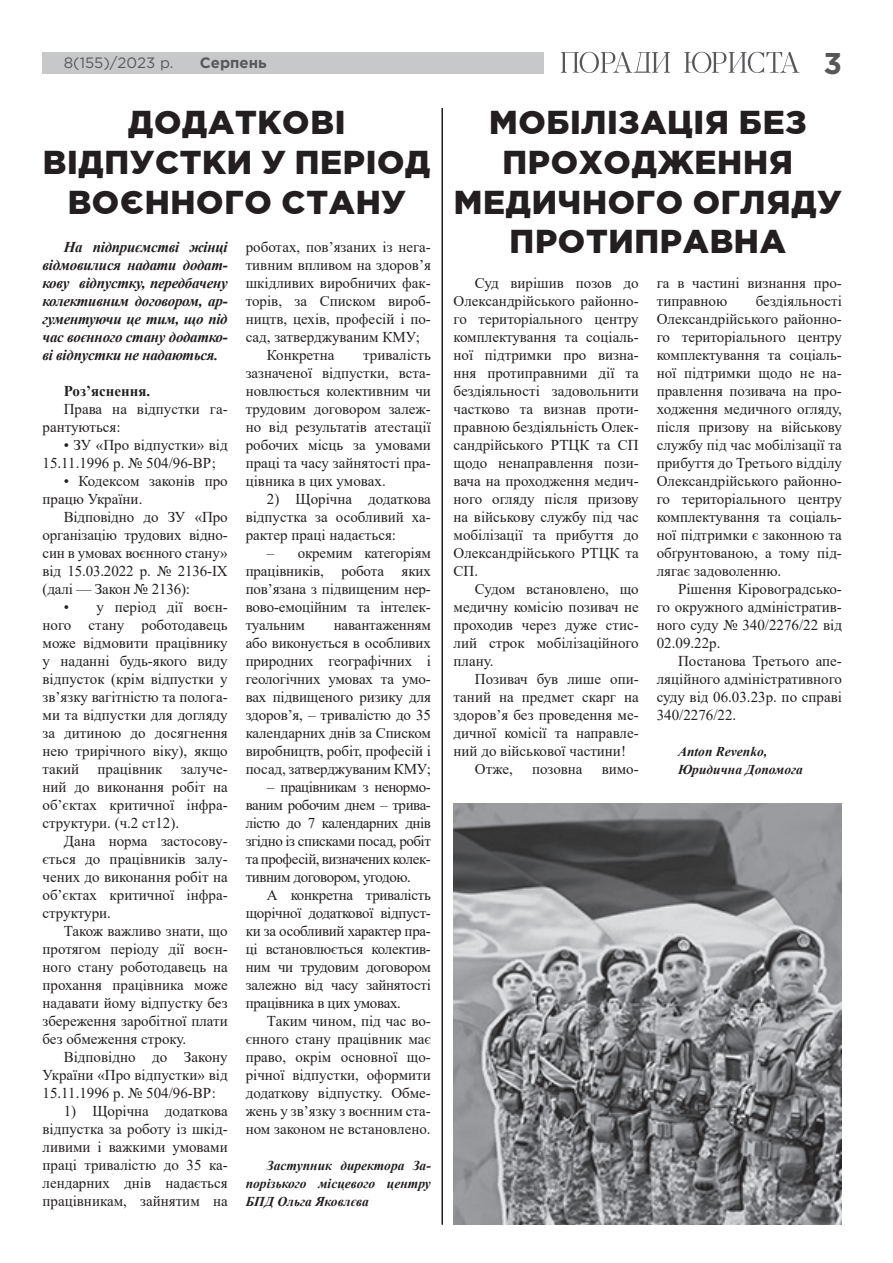
<style>
.page{position:relative;width:893px;height:1263px;background:#fff}
.page>*{position:absolute;margin:0;border:0;box-sizing:border-box;transform-origin:0 0}
.t1{font:900 33px/39.6px "Gotham Pro";letter-spacing:.02em;color:#231f20;text-align:center}
.t2{font:700 30px "Gotham Pro";color:#57585a}
.t3{font:15px/18px "Times New Roman";color:#231f20;text-align:justify}
.t4{font:italic 700 15px/18px "Times New Roman";letter-spacing:-.02em;color:#231f20;text-align:justify}
.t5{font:15px "Gotham Pro";color:#57585a}
.t6{font:700 15px "Times New Roman";color:#231f20}
.t7{font:700 15px "Gotham Pro";color:#57585a}
.t8{font:italic 700 13.5px/18px "Times New Roman";color:#231f20}
</style>
<div class="page">
<div style="left:43px;top:52px;width:501px;height:21px;background:#c7c8ca"></div>
<svg style="left:684px;top:52px;width:115px;height:21px"></svg>
<svg style="left:561px;top:52px;width:109px;height:21px"></svg>
<img style="left:454px;top:804px;width:388px;height:421px">
<hr style="left:441px;top:108px;width:2px;height:1117px;background:#231f20">
<p class="t5" style="left:64px;top:55px;width:111px">8(155)/2023 р.</p>
<p class="t7" style="left:200px;top:54px;width:68px">Серпень</p>
<h2 class="t2" style="left:823px;top:46px;width:20px">3</h2>
<h1 class="t1" style="left:454px;top:102px;width:389px">МОБІЛІЗАЦІЯ БЕЗ<br>ПРОХОДЖЕННЯ<br>МЕДИЧНОГО ОГЛЯДУ<br>ПРОТИПРАВНА</h1>
<p class="t3" style="left:454px;top:274px;width:187px;text-indent:21px">Суд вирішив позов до Олександрійського районно&shy;го територіального центру комплектування та соціаль&shy;ної підтримки про визна&shy;ння протиправними дії та бездіяльності задовольнити частково та визнав проти&shy;правною бездіяльність Олек&shy;сандрійського РТЦК та СП щодо ненаправлення пози&shy;вача на проходження медич&shy;ного огляду після призову на військову службу під час мобілізації та прибуття до Олександрійського РТЦК та СП.</p>
<p class="t3" style="left:454px;top:580px;width:187px;text-indent:21px">Судом встановлено, що медичну комісію позивач не проходив через дуже стис&shy;лий строк мобілізаційного плану.</p>
<p class="t3" style="left:475px;top:670px;width:165px">Позивач був лише опи-</p>
<p class="t3" style="left:454px;top:688px;width:187px">таний на предмет скарг на</p>
<p class="t3" style="left:454px;top:706px;width:187px">здоров’я без проведення ме-</p>
<p class="t3" style="left:454px;top:724px;width:187px">дичної комісії та направле-</p>
<p class="t3" style="left:454px;top:742px;width:174px">ний до військової частини!</p>
<p class="t3" style="left:475px;top:760px;width:40px">Отже,</p>
<p class="t3" style="left:532px;top:760px;width:52px">позовна</p>
<p class="t3" style="left:602px;top:760px;width:39px">вимо-</p>
<h1 class="t1" style="left:43px;top:102px;width:389px">ДОДАТКОВІ<br>ВІДПУСТКИ У ПЕРІОД<br>ВОЄННОГО СТАНУ</h1>
<p class="t3" style="left:246px;top:238px;width:187px">роботах, пов’язаних із нега-</p>
<p class="t3" style="left:246px;top:256px;width:187px">тивним впливом на здоров’я</p>
<p class="t3" style="left:246px;top:274px;width:187px">шкідливих виробничих фак-</p>
<p class="t3" style="left:246px;top:292px;width:187px">торів, за Списком вироб-</p>
<p class="t3" style="left:246px;top:310px;width:187px">ництв, цехів, професій і по-</p>
<p class="t3" style="left:246px;top:328px;width:176px">сад, затверджуваним КМУ;</p>
<p class="t3" style="left:267px;top:346px;width:69px">Конкретна</p>
<p class="t4" style="left:43px;top:238px;width:187px;text-indent:21px">На підприємстві жінці відмовилися надати додат&shy;кову відпустку, передбачену колективним договором, ар&shy;гументуючи це тим, що під час воєнного стану додатко&shy;ві відпустки не надаються.</p>
<p class="t6" style="left:64px;top:380px;width:88px">Роз’яснення.</p>
<p class="t3" style="left:43px;top:400px;width:187px;text-indent:21px">Права на відпустки га&shy;рантуються:</p>
<p class="t3" style="left:43px;top:436px;width:187px;text-indent:21px">• ЗУ «Про відпустки» від<br>15.11.1996 р. № 504/96-ВР;</p>
<p class="t3" style="left:43px;top:472px;width:187px;text-indent:21px">• Кодексом законів про працю України.</p>
<p class="t3" style="left:43px;top:508px;width:187px;text-indent:21px">Відповідно до ЗУ «Про організацію трудових відно&shy;син в умовах воєнного стану» від 15.03.2022 р. № 2136-ІХ (далі — Закон № 2136):</p>
<p class="t3" style="left:43px;top:598px;width:187px;text-indent:21px">• у період дії воєн&shy;ного стану роботодавець може відмовити працівнику у наданні будь-якого виду відпусток (крім відпустки у зв’язку вагітністю та полога&shy;ми та відпустки для догляду за дитиною до досягнення нею трирічного віку), якщо такий працівник залуче&shy;ний до виконання робіт на об’єктах критичної інфра&shy;структури. (ч.2 ст12).</p>
<p class="t3" style="left:43px;top:832px;width:187px;text-indent:21px">Дана норма застосову&shy;ється до працівників залу&shy;чених до виконання робіт на об’єктах критичної інфра&shy;структури.</p>
<p class="t3" style="left:43px;top:922px;width:187px;text-indent:21px">Також важливо знати, що протягом періоду дії воєн&shy;ного стану роботодавець на прохання працівника може надавати йому відпустку без збереження заробітної плати без обмеження строку.</p>
<p class="t3" style="left:43px;top:1048px;width:187px;text-indent:21px">Відповідно до Закону України «Про відпустки» від 15.11.1996 р. № 504/96-ВР:</p>
<p class="t3" style="left:43px;top:1102px;width:187px;text-indent:21px">1) Щорічна додаткова відпустка за роботу із шкід&shy;ливими і важкими умовами праці тривалістю до 35 ка&shy;лендарних днів надається працівникам, зайнятим на</p>
<p class="t3" style="left:657px;top:274px;width:187px">га в частині визнання про&shy;типравною</p>
<p class="t3" style="left:657px;top:292px;width:187px;text-indent:99px">бездіяльності Олександрійського районно&shy;го територіального центру комплектування та соціаль&shy;ної підтримки щодо не на&shy;правлення позивача на про&shy;ходження медичного огляду, після призову на військову службу під час мобілізації та прибуття до Третього відділу Олександрійського районно&shy;го територіального центру комплектування та соціаль&shy;ної підтримки є законною та обґрунтованою, а тому під&shy;лягає задоволенню.</p>
<p class="t3" style="left:657px;top:580px;width:187px;text-indent:21px">Рішення Кіровоградсько&shy;го окружного адміністратив&shy;ного суду № 340/2276/22 від 02.09.22р.</p>
<p class="t3" style="left:657px;top:652px;width:187px;text-indent:21px">Постанова Третього апе&shy;ляційного адміністративного суду від 06.03.23р. по справі 340/2276/22.</p>
<p class="t8" style="left:678px;top:742px;width:126px">Anton Revenko,<br>Юридична Допомога</p>
<p class="t3" style="left:246px;top:346px;width:187px;text-indent:118px">тривалість зазначеної відпустки, вста&shy;новлюється колективним чи трудовим договором залеж&shy;но від результатів атестації робочих місць за умовами праці та часу зайнятості пра&shy;цівника в цих умовах.</p>
<p class="t3" style="left:246px;top:490px;width:187px;text-indent:21px">2) Щорічна додаткова відпустка за особливий ха&shy;рактер праці надається:</p>
<p class="t3" style="left:246px;top:544px;width:187px;text-indent:21px">– окремим категоріям працівників, робота яких пов’язана з підвищеним нер&shy;вово-емоційним та інтелек&shy;туальним</p>
<p class="t3" style="left:246px;top:616px;width:187px;text-indent:88px">навантаженням або виконується в особливих природних географічних і геологічних умовах та умо&shy;вах підвищеного ризику для здоров’я, – тривалістю до 35 календарних днів за Списком виробництв, робіт, професій і посад, затверджуваним КМУ;</p>
<p class="t3" style="left:246px;top:778px;width:187px;text-indent:21px">– працівникам з ненормо&shy;ваним робочим днем – трива&shy;лістю до 7 календарних днів згідно із списками посад, робіт та професій, визначених колек&shy;тивним договором, угодою.</p>
<p class="t3" style="left:246px;top:886px;width:187px;text-indent:21px">А конкретна тривалість щорічної додаткової відпуст&shy;ки за особливий характер пра&shy;ці встановлюється колектив&shy;ним чи трудовим договором залежно від часу зайнятості працівника в цих умовах.</p>
<p class="t3" style="left:246px;top:1012px;width:187px;text-indent:21px">Таким чином, під час во&shy;єнного стану працівник має право, окрім основної що&shy;річної відпустки, оформити додаткову відпустку. Обме&shy;жень у зв’язку з воєнним ста&shy;ном законом не встановлено.</p>
<p class="t8" style="left:246px;top:1156px;width:187px;text-align:justify;text-indent:21px">Заступник директора За&shy;порізького місцевого центру БПД Ольга Яковлєва</p>
</div>
